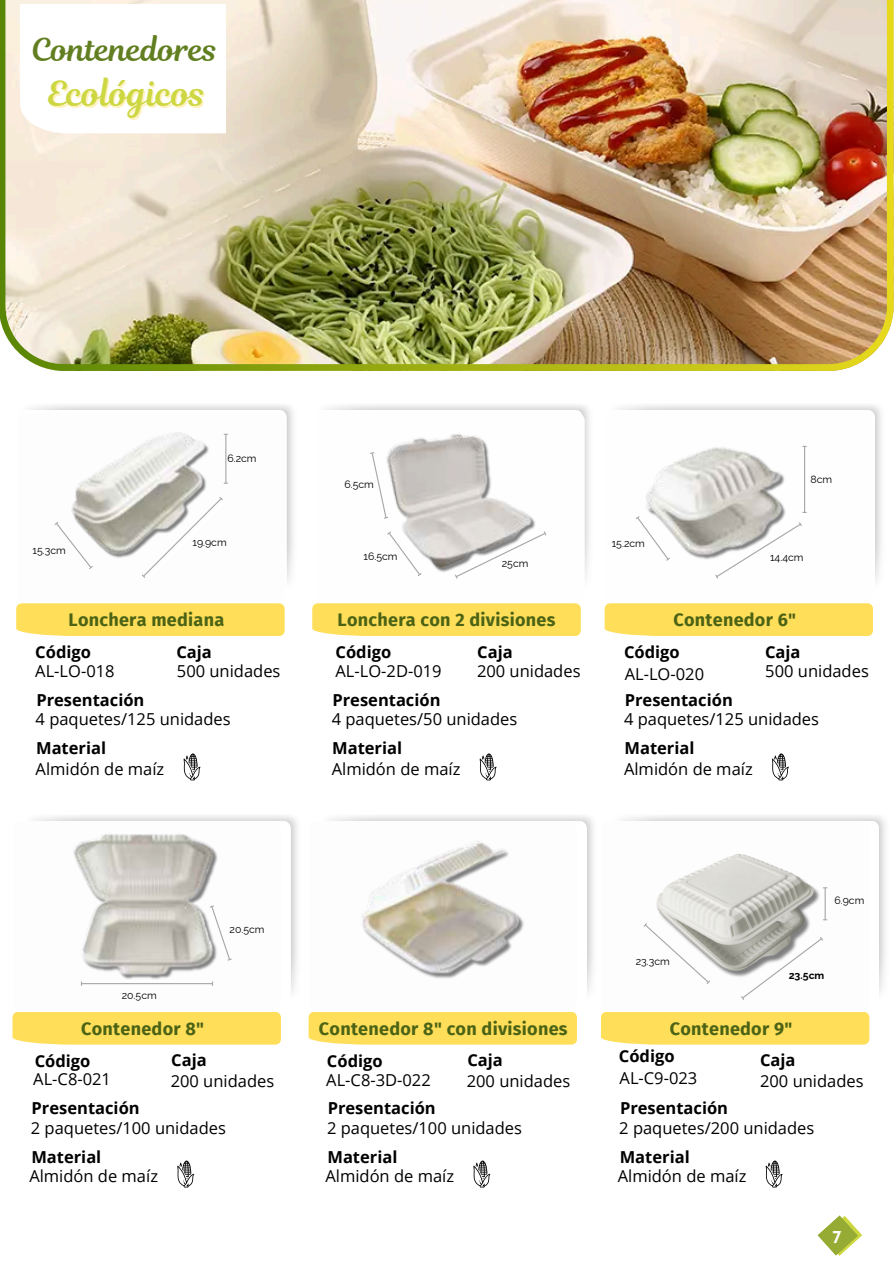
<style>
.page{position:relative;width:894px;height:1264px;background:#fff}
.page>*{position:absolute;margin:0;border:0;box-sizing:border-box;transform-origin:0 0}
.t1{font:34.2px "Magnolia Script";color:#ccd741}
.t2{font:31.2px "Magnolia Script";color:#617e20}
.t3{font:700 18px "Fira Sans";letter-spacing:.015em;color:#4b6315}
.t4{font:900 16.8px "Lovelo";color:#fefdfd}
.t5{font:16.5px "Open Sans";color:#000}
.t6{font:700 16.5px "Open Sans";color:#000}
.t7{font:10.5px "Raleway";color:#000}
.t8{font:700 10.5px "Raleway";color:#000}
</style>
<div class="page">
<div style="left:16px;top:603px;width:268px;height:33px;background:#ffde59"></div>
<svg style="left:183px;top:753px;width:17px;height:27px"></svg>
<div style="left:312px;top:603px;width:268px;height:33px;background:#ffde59"></div>
<svg style="left:479px;top:753px;width:17px;height:27px"></svg>
<div style="left:604px;top:603px;width:268px;height:33px;background:#ffde59"></div>
<svg style="left:772px;top:753px;width:16px;height:27px"></svg>
<svg style="left:28px;top:820px;width:263px;height:157px"></svg>
<svg style="left:324px;top:820px;width:263px;height:8px"></svg>
<svg style="left:616px;top:820px;width:263px;height:7px"></svg>
<svg style="left:28px;top:821px;width:253px;height:156px"></svg>
<div style="left:12px;top:1012px;width:269px;height:32px;background:#ffde59"></div>
<svg style="left:324px;top:821px;width:253px;height:7px"></svg>
<div style="left:308px;top:1012px;width:269px;height:32px;background:#ffde59"></div>
<svg style="left:616px;top:821px;width:253px;height:6px"></svg>
<div style="left:601px;top:1012px;width:268px;height:32px;background:#ffde59"></div>
<img style="left:0;top:0;width:893px;height:371px">
<img style="left:71px;top:431px;width:139px;height:128px">
<img style="left:645px;top:446px;width:141px;height:114px">
<img style="left:656px;top:853px;width:172px;height:125px">
<img style="left:360px;top:840px;width:165px;height:140px">
<img style="left:69px;top:823px;width:163px;height:163px">
<svg style="left:177px;top:1160px;width:17px;height:27px"></svg>
<svg style="left:473px;top:1160px;width:17px;height:27px"></svg>
<svg style="left:765px;top:1160px;width:17px;height:27px"></svg>
<svg style="left:54px;top:521px;width:40px;height:49px"></svg>
<hr style="left:225px;top:434px;width:1px;height:49px;background:#a6a6a6">
<svg style="left:456px;top:531px;width:91px;height:48px"></svg>
<img style="left:389px;top:433px;width:149px;height:145px">
<svg style="left:387px;top:530px;width:35px;height:47px"></svg>
<svg style="left:635px;top:515px;width:35px;height:46px"></svg>
<svg style="left:714px;top:521px;width:88px;height:58px"></svg>
<hr style="left:803px;top:446px;width:2px;height:66px;background:#a6a6a6">
<svg style="left:209px;top:904px;width:23px;height:57px"></svg>
<svg style="left:643px;top:922px;width:68px;height:62px"></svg>
<svg style="left:141px;top:496px;width:82px;height:82px"></svg>
<hr style="left:824px;top:888px;width:1px;height:31px;background:#a6a6a6">
<svg style="left:370px;top:451px;width:19px;height:68px"></svg>
<svg style="left:817px;top:1215px;width:45px;height:40px"></svg>
<svg style="left:20px;top:4px;width:206px;height:129px"></svg>
<svg style="left:739px;top:935px;width:84px;height:65px"></svg>
<hr style="left:82px;top:983px;width:130px;height:1px;background:#a6a6a6">
<h3 class="t2" style="left:32px;top:27px;width:187px">Contenedores</h3>
<h4 class="t1" style="left:47px;top:70px;width:160px">Ecológicos</h4>
<p class="t7" style="left:227px;top:452px;width:31px">6.2cm</p>
<p class="t7" style="left:344px;top:478px;width:31px">6.5cm</p>
<p class="t7" style="left:810px;top:473px;width:23px">8cm</p>
<h4 class="t7" style="left:33px;top:544px;width:35px">15.3cm</h4>
<p class="t7" style="left:192px;top:536px;width:36px">19.9cm</p>
<p class="t7" style="left:363px;top:550px;width:35px">16.5cm</p>
<p class="t7" style="left:501px;top:557px;width:28px">25cm</p>
<h5 class="t7" style="left:611px;top:537px;width:35px">15.2cm</h5>
<p class="t7" style="left:769px;top:551px;width:35px">14.4cm</p>
<h3 class="t3" style="left:69px;top:609px;width:157px">Lonchera mediana</h3>
<p class="t3" style="left:337px;top:609px;width:219px">Lonchera con 2 divisiones</p>
<h2 class="t3" style="left:673px;top:609px;width:124px">Contenedor 6"</h2>
<h3 class="t6" style="left:35px;top:640px;width:57px">Código</h3>
<h4 class="t5" style="left:35px;top:659px;width:81px">AL-LO-018</h4>
<h3 class="t6" style="left:176px;top:640px;width:37px">Caja</h3>
<h4 class="t5" style="left:177px;top:659px;width:105px">500 unidades</h4>
<p class="t6" style="left:477px;top:640px;width:37px">Caja</p>
<h3 class="t5" style="left:477px;top:659px;width:105px">200 unidades</h3>
<h3 class="t6" style="left:335px;top:640px;width:57px">Código</h3>
<p class="t6" style="left:623px;top:640px;width:57px">Código</p>
<h3 class="t5" style="left:335px;top:660px;width:108px">AL-LO-2D-019</h3>
<h2 class="t5" style="left:624px;top:662px;width:81px">AL-LO-020</h2>
<h3 class="t6" style="left:764px;top:640px;width:37px">Caja</h3>
<h4 class="t5" style="left:765px;top:659px;width:105px">500 unidades</h4>
<h3 class="t6" style="left:36px;top:688px;width:110px">Presentación</h3>
<h2 class="t6" style="left:36px;top:736px;width:71px">Material</h2>
<h3 class="t5" style="left:36px;top:707px;width:196px">4 paquetes/125 unidades</h3>
<h4 class="t5" style="left:36px;top:757px;width:130px">Almidón de maíz</h4>
<p class="t6" style="left:332px;top:688px;width:110px">Presentación</p>
<p class="t6" style="left:332px;top:736px;width:71px">Material</p>
<p class="t5" style="left:331px;top:707px;width:187px">4 paquetes/50 unidades</p>
<p class="t5" style="left:331px;top:757px;width:130px">Almidón de maíz</p>
<h3 class="t6" style="left:624px;top:688px;width:110px">Presentación</h3>
<h4 class="t6" style="left:624px;top:736px;width:71px">Material</h4>
<h3 class="t5" style="left:624px;top:707px;width:196px">4 paquetes/125 unidades</h3>
<h4 class="t5" style="left:624px;top:757px;width:130px">Almidón de maíz</h4>
<h3 class="t7" style="left:834px;top:893px;width:31px">6.9cm</h3>
<h3 class="t7" style="left:229px;top:923px;width:37px">20.5cm</h3>
<h3 class="t7" style="left:635px;top:954px;width:36px">23.3cm</h3>
<h3 class="t8" style="left:788px;top:969px;width:37px">23.5cm</h3>
<h2 class="t7" style="left:122px;top:989px;width:37px">20.5cm</h2>
<p class="t3" style="left:81px;top:1017px;width:124px">Contenedor 8"</p>
<p class="t3" style="left:319px;top:1017px;width:250px">Contenedor 8" con divisiones</p>
<p class="t3" style="left:669px;top:1017px;width:124px">Contenedor 9"</p>
<h3 class="t6" style="left:35px;top:1049px;width:57px">Código</h3>
<h2 class="t5" style="left:33px;top:1067px;width:79px">AL-C8-021</h2>
<p class="t6" style="left:171px;top:1048px;width:37px">Caja</p>
<h3 class="t5" style="left:171px;top:1068px;width:105px">200 unidades</h3>
<h3 class="t6" style="left:618px;top:1044px;width:57px">Código</h3>
<h4 class="t6" style="left:467px;top:1048px;width:37px">Caja</h4>
<h3 class="t5" style="left:466px;top:1068px;width:105px">200 unidades</h3>
<h4 class="t6" style="left:327px;top:1049px;width:57px">Código</h4>
<h3 class="t5" style="left:326px;top:1068px;width:106px">AL-C8-3D-022</h3>
<h4 class="t5" style="left:619px;top:1065px;width:79px">AL-C9-023</h4>
<p class="t6" style="left:759px;top:1048px;width:37px">Caja</p>
<p class="t5" style="left:759px;top:1068px;width:105px">200 unidades</p>
<p class="t6" style="left:32px;top:1096px;width:110px">Presentación</p>
<p class="t6" style="left:31px;top:1145px;width:71px">Material</p>
<p class="t5" style="left:31px;top:1115px;width:196px">2 paquetes/100 unidades</p>
<h3 class="t6" style="left:327px;top:1096px;width:110px">Presentación</h3>
<h4 class="t6" style="left:327px;top:1145px;width:71px">Material</h4>
<h3 class="t5" style="left:327px;top:1115px;width:196px">2 paquetes/100 unidades</h3>
<p class="t6" style="left:620px;top:1096px;width:110px">Presentación</p>
<p class="t6" style="left:619px;top:1145px;width:71px">Material</p>
<p class="t5" style="left:619px;top:1115px;width:196px">2 paquetes/200 unidades</p>
<h3 class="t5" style="left:29px;top:1164px;width:130px">Almidón de maíz</h3>
<h4 class="t5" style="left:325px;top:1164px;width:130px">Almidón de maíz</h4>
<h3 class="t5" style="left:617px;top:1164px;width:130px">Almidón de maíz</h3>
<h2 class="t4" style="left:832px;top:1230px;width:10px">7</h2>
</div>
